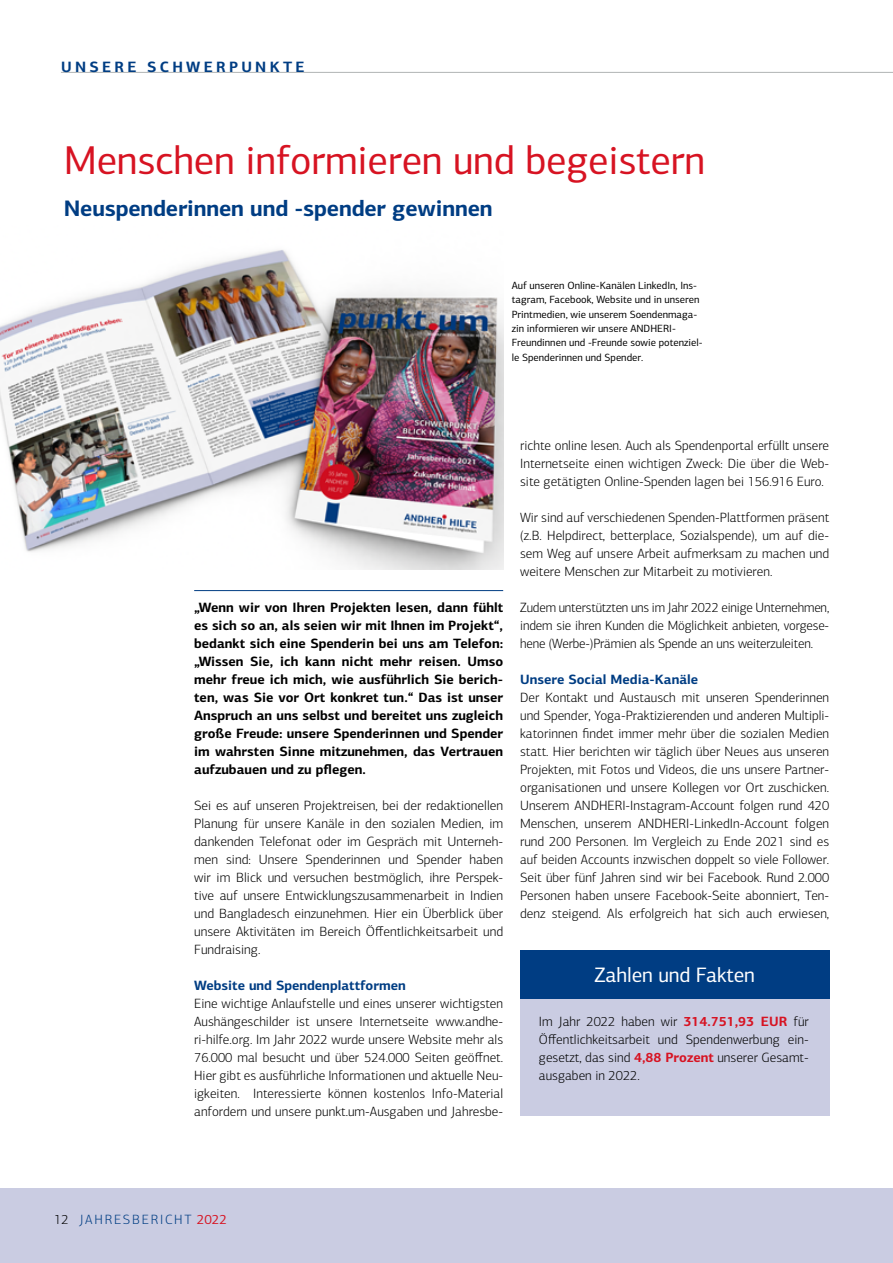
<style>
.page{position:relative;width:893px;height:1263px;background:#fff}
.page>*{position:absolute;margin:0;border:0;box-sizing:border-box;transform-origin:0 0}
.t1{font:40.5px "PF Centro Sans Pro";letter-spacing:-.005em;color:#d71322}
.t2{font:700 22.5px "PF Centro Sans Pro";letter-spacing:-.005em;color:#003d83}
.t3{font:21px "PF Centro Sans Pro";letter-spacing:-.005em;color:#fff}
.t4{font:700 15px "PF Centro Sans Pro";letter-spacing:.22em;color:#003d83}
.t5{font:300 13.5px/18px "PF Centro Sans Pro";color:#000;text-align:justify}
.t6{font:700 13.5px/18px "PF Centro Sans Pro";color:#000;text-align:justify}
.t7{font:700 13.5px "PF Centro Sans Pro";color:#003d83}
.t8{font:300 13.5px "PF Centro Sans Pro";letter-spacing:.13em;color:#003d83}
.t9{font:10.5px/14.4px "PF Centro Sans Pro";color:#000}
.s1{font-weight:700;color:#d71322}
.s2{color:#000}
.s3{font-weight:400;color:#d71322}
</style>
<div class="page">
<hr style="left:61px;top:72px;width:832px;height:1px;background:#b1b4b4">
<img style="left:0;top:250px;width:503px;height:320px">
<div style="left:0;top:1188px;width:893px;height:75px;background:#cacce2"></div>
<div style="left:520px;top:985px;width:309px;height:131px;background:#cacce2"></div>
<div style="left:520px;top:950px;width:309px;height:49px;background:#003d83"></div>
<hr style="left:194px;top:590px;width:309px;height:1px;background:#003d83">
<p class="t4" style="left:61px;top:57px;width:245px">UNSERE SCHWERPUNKTE</p>
<h1 class="t1" style="left:64px;top:136px;width:643px">Menschen informieren und begeistern</h1>
<h2 class="t2" style="left:64px;top:194px;width:430px">Neuspenderinnen und -spender gewinnen</h2>
<p class="t9" style="left:512px;top:278px;width:193px">Auf unseren Online-Kanälen LinkedIn, Ins&shy;tagram, Facebook, Website und in unseren Printmedien, wie unserem Soendenmaga&shy;zin informieren wir unsere ANDHERI-Freundinnen und -Freunde sowie potenziel&shy;le Spenderinnen und Spender.</p>
<p class="t6" style="left:194px;top:598px;width:311px">„Wenn wir von Ihren Projekten lesen, dann fühlt es sich so an, als seien wir mit Ihnen im Projekt“, bedankt sich eine Spenderin bei uns am Telefon: „Wissen Sie, ich kann nicht mehr reisen. Umso mehr freue ich mich, wie ausführlich Sie berich&shy;ten, was Sie vor Ort konkret tun.“ Das ist unser Anspruch an uns selbst und bereitet uns zugleich große Freude: unsere Spenderinnen und Spender im wahrsten Sinne mitzunehmen, das Vertrauen aufzubauen und zu pflegen.</p>
<p class="t5" style="left:194px;top:797px;width:311px">Sei es auf unseren Projektreisen, bei der redaktionellen Planung für unsere Kanäle in den sozialen Medien, im dankenden Telefonat oder im Gespräch mit Unterneh&shy;men sind: Unsere Spenderinnen und Spender haben wir im Blick und versuchen bestmöglich, ihre Perspek&shy;tive auf unsere Entwicklungszusammenarbeit in Indien und Bangladesch einzunehmen. Hier ein Überblick über unsere Aktivitäten im Bereich Öffentlichkeitsarbeit und Fundraising.</p>
<p class="t7" style="left:194px;top:977px;width:213px">Website und Spendenplattformen</p>
<p class="t5" style="left:194px;top:995px;width:310px">Eine wichtige Anlaufstelle und eines unserer wichtigsten Aushängeschilder ist unsere Internetseite www.andhe&shy;ri-hilfe.org. Im Jahr 2022 wurde unsere Website mehr als 76.000 mal besucht und über 524.000 Seiten geöffnet.<br>Hier gibt es ausführliche Informationen und aktuelle Neu&shy;igkeiten. Interessierte können kostenlos Info-Material anfordern und unsere punkt.um-Ausgaben und Jahresbe-</p>
<p class="t5" style="left:520px;top:437px;width:311px">richte online lesen. Auch als Spendenportal erfüllt unsere Internetseite einen wichtigen Zweck: Die über die Web&shy;site getätigten Online-Spenden lagen bei 156.916 Euro.</p>
<p class="t5" style="left:520px;top:509px;width:311px">Wir sind auf verschiedenen Spenden-Plattformen präsent (z.B. Helpdirect, betterplace, Sozialspende), um auf die&shy;sem Weg auf unsere Arbeit aufmerksam zu machen und weitere Menschen zur Mitarbeit zu motivieren.</p>
<p class="t5" style="left:520px;top:599px;width:311px">Zudem unterstützten uns im Jahr 2022 einige Unternehmen, indem sie ihren Kunden die Möglichkeit anbieten, vorgese&shy;hene (Werbe-)Prämien als Spende an uns weiterzuleiten.</p>
<p class="t7" style="left:520px;top:671px;width:179px">Unsere Social Media-Kanäle</p>
<p class="t5" style="left:520px;top:689px;width:311px">Der Kontakt und Austausch mit unseren Spenderinnen und Spender, Yoga-Praktizierenden und anderen Multipli&shy;katorinnen findet immer mehr über die sozialen Medien statt. Hier berichten wir täglich über Neues aus unseren Projekten, mit Fotos und Videos, die uns unsere Partner&shy;organisationen und unsere Kollegen vor Ort zuschicken.<br>Unserem ANDHERI-Instagram-Account folgen rund 420<br>Menschen, unserem ANDHERI-LinkedIn-Account folgen rund 200 Personen. Im Vergleich zu Ende 2021 sind es auf beiden Accounts inzwischen doppelt so viele Follower.<br>Seit über fünf Jahren sind wir bei Facebook. Rund 2.000<br>Personen haben unsere Facebook-Seite abonniert, Ten&shy;denz steigend. Als erfolgreich hat sich auch erwiesen,</p>
<h3 class="t3" style="left:594px;top:962px;width:162px">Zahlen und Fakten</h3>
<p class="t5" style="left:539px;top:1013px;width:271px">Im Jahr 2022 haben wir <span class="s1">314.751,93 EUR</span> für Öffentlichkeitsarbeit und Spendenwerbung ein&shy;gesetzt, das sind <span class="s1">4,88 Prozent</span> unserer Gesamt&shy;ausgaben in 2022.</p>
<p class="t8" style="left:54px;top:1212px;width:174px"><span class="s2">12</span> JAHRESBERICHT <span class="s3">2022</span></p>
</div>
